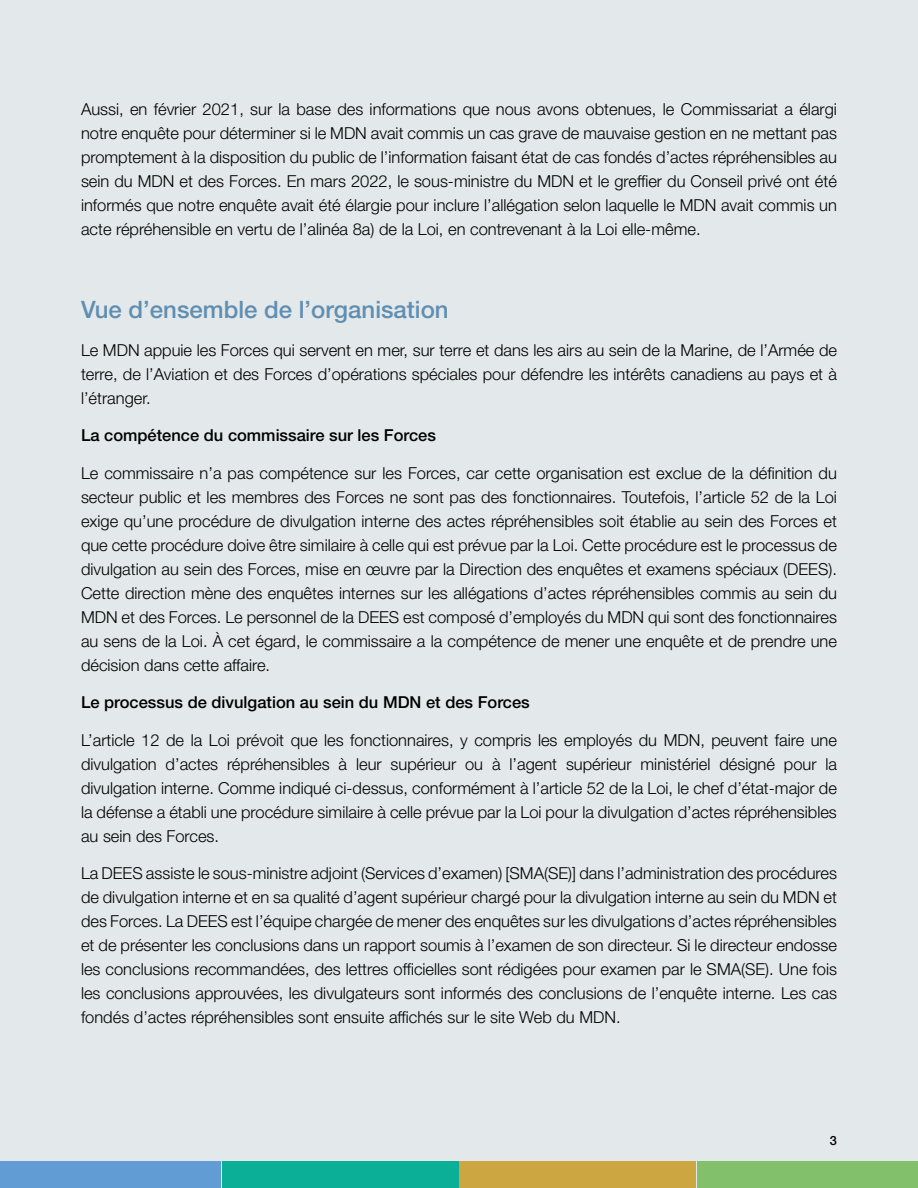
<style>
.page{position:relative;width:918px;height:1188px;background:#e3e8ea}
.page>*{position:absolute;margin:0;border:0;box-sizing:border-box;transform-origin:0 0}
.t1{font:500 24px "Helvetica Neue LT Std";color:#608eb1}
.t2{font:300 16.5px/24px "Helvetica Neue LT Std";color:#000;text-align:justify}
.t3{font:500 16.5px "Helvetica Neue LT Std";color:#000}
.t4{font:500 12.75px "Helvetica Neue LT Std";color:#000}
</style>
<div class="page">
<div style="left:0;top:1161px;width:221px;height:27px;background:#619dd4"></div>
<div style="left:697px;top:1161px;width:221px;height:27px;background:#82c06c"></div>
<div style="left:222px;top:1161px;width:236px;height:27px;background:#0bae97"></div>
<div style="left:460px;top:1161px;width:236px;height:27px;background:#cca640"></div>
<p class="t2" style="left:81px;top:97px;width:758px">Aussi, en février 2021, sur la base des informations que nous avons obtenues, le Commissariat a élargi notre enquête pour déterminer si le MDN avait commis un cas grave de mauvaise gestion en ne mettant pas promptement à la disposition du public de l’information faisant état de cas fondés d’actes répréhensibles au sein du MDN et des Forces. En mars 2022, le sous-ministre du MDN et le greffier du Conseil privé ont été informés que notre enquête avait été élargie pour inclure l’allégation selon laquelle le MDN avait commis un acte répréhensible en vertu de l’alinéa 8a) de la Loi, en contrevenant à la Loi elle-même.</p>
<h1 class="t1" style="left:81px;top:295px;width:369px">Vue d’ensemble de l’organisation</h1>
<p class="t2" style="left:81px;top:338px;width:758px">Le MDN appuie les Forces qui servent en mer, sur terre et dans les airs au sein de la Marine, de l’Armée de terre, de l’Aviation et des Forces d’opérations spéciales pour défendre les intérêts canadiens au pays et à l’étranger.</p>
<p class="t3" style="left:81px;top:426px;width:356px">La compétence du commissaire sur les Forces</p>
<p class="t2" style="left:81px;top:461px;width:758px">Le commissaire n’a pas compétence sur les Forces, car cette organisation est exclue de la définition du secteur public et les membres des Forces ne sont pas des fonctionnaires. Toutefois, l’article 52 de la Loi exige qu’une procédure de divulgation interne des actes répréhensibles soit établie au sein des Forces et que cette procédure doive être similaire à celle qui est prévue par la Loi. Cette procédure est le processus de divulgation au sein des Forces, mise en œuvre par la Direction des enquêtes et examens spéciaux (DEES).<br>Cette direction mène des enquêtes internes sur les allégations d’actes répréhensibles commis au sein du MDN et des Forces. Le personnel de la DEES est composé d’employés du MDN qui sont des fonctionnaires au sens de la Loi. À cet égard, le commissaire a la compétence de mener une enquête et de prendre une décision dans cette affaire.</p>
<p class="t3" style="left:81px;top:693px;width:450px">Le processus de divulgation au sein du MDN et des Forces</p>
<p class="t2" style="left:81px;top:728px;width:758px">L’article 12 de la Loi prévoit que les fonctionnaires, y compris les employés du MDN, peuvent faire une divulgation d’actes répréhensibles à leur supérieur ou à l’agent supérieur ministériel désigné pour la divulgation interne. Comme indiqué ci-dessus, conformément à l’article 52 de la Loi, le chef d’état-major de la défense a établi une procédure similaire à celle prévue par la Loi pour la divulgation d’actes répréhensibles au sein des Forces.</p>
<p class="t2" style="left:81px;top:861px;width:758px">La DEES assiste le sous-ministre adjoint (Services d’examen) [SMA(SE)] dans l’administration des procédures de divulgation interne et en sa qualité d’agent supérieur chargé pour la divulgation interne au sein du MDN et des Forces. La DEES est l’équipe chargée de mener des enquêtes sur les divulgations d’actes répréhensibles et de présenter les conclusions dans un rapport soumis à l’examen de son directeur. Si le directeur endosse les conclusions recommandées, des lettres officielles sont rédigées pour examen par le SMA(SE). Une fois les conclusions approuvées, les divulgateurs sont informés des conclusions de l’enquête interne. Les cas fondés d’actes répréhensibles sont ensuite affichés sur le site Web du MDN.</p>
<p class="t4" style="left:830px;top:1133px;width:9px">3</p>
</div>
